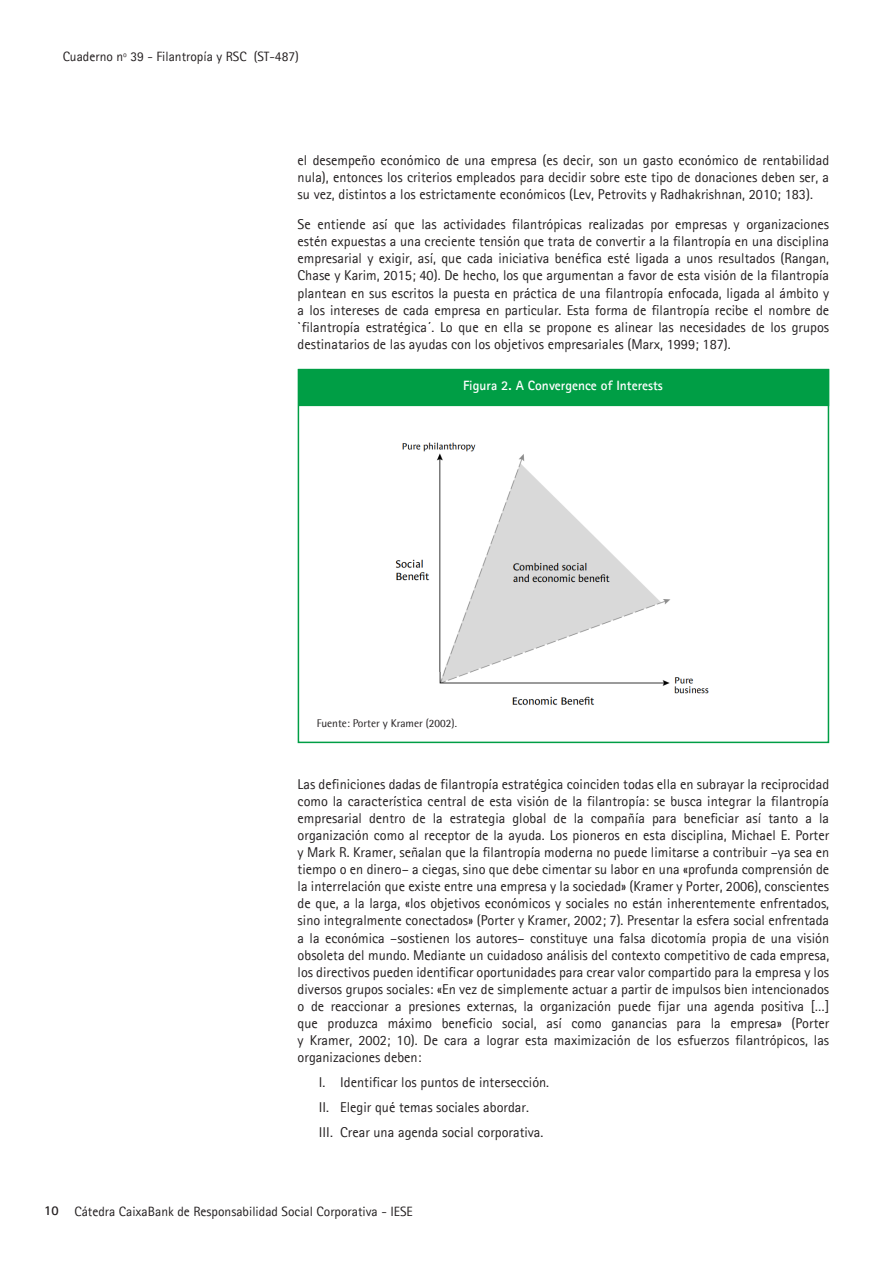
<style>
.page{position:relative;width:893px;height:1263px;background:#fff}
.page>*{position:absolute;margin:0;border:0;box-sizing:border-box;transform-origin:0 0}
.cuerpo_texto_doc{font:14.25px/17.1px "Agfa Rotis Sans Serif";color:#231f20;text-align:justify}
.t1{font:13.5px "Agfa Rotis Sans Serif";color:#231f20}
.título_recuadro{font:700 13.5px "Agfa Rotis Sans Serif";color:#fff}
.Texto_Cuadro{font:11.25px "Agfa Rotis Semisans";color:#231f20}
.s1{font-weight:700}
</style>
<div class="page">
<img style="left:395px;top:442px;width:314px;height:264px">
<div style="left:298px;top:369px;width:531px;height:37px;background:#009e45"></div>
<p class="t1" style="left:63px;top:49px;width:238px">Cuaderno nº 39 - Filantropía y RSC (ST-487)</p>
<p class="cuerpo_texto_doc" style="left:298px;top:151px;width:533px">el desempeño económico de una empresa (es decir, son un gasto económico de rentabilidad nula), entonces los criterios empleados para decidir sobre este tipo de donaciones deben ser, a su vez, distintos a los estrictamente económicos (Lev, Petrovits y Radhakrishnan, 2010; 183).</p>
<p class="cuerpo_texto_doc" style="left:298px;top:216px;width:533px">Se entiende así que las actividades filantrópicas realizadas por empresas y organizaciones estén expuestas a una creciente tensión que trata de convertir a la filantropía en una disciplina empresarial y exigir, así, que cada iniciativa benéfica esté ligada a unos resultados (Rangan, Chase y Karim, 2015; 40). De hecho, los que argumentan a favor de esta visión de la filantropía plantean en sus escritos la puesta en práctica de una filantropía enfocada, ligada al ámbito y a los intereses de cada empresa en particular. Esta forma de filantropía recibe el nombre de `filantropía estratégica´. Lo que en ella se propone es alinear las necesidades de los grupos destinatarios de las ayudas con los objetivos empresariales (Marx, 1999; 187).</p>
<p class="título_recuadro" style="left:463px;top:377px;width:201px">Figura 2. A Convergence of Interests</p>
<p class="Texto_Cuadro" style="left:317px;top:716px;width:142px">Fuente: Porter y Kramer (2002).</p>
<p class="cuerpo_texto_doc" style="left:298px;top:775px;width:533px">Las definiciones dadas de filantropía estratégica coinciden todas ella en subrayar la reciprocidad como la característica central de esta visión de la filantropía: se busca integrar la filantropía empresarial dentro de la estrategia global de la compañía para beneficiar así tanto a la organización como al receptor de la ayuda. Los pioneros en esta disciplina, Michael E. Porter y Mark R. Kramer, señalan que la filantropía moderna no puede limitarse a contribuir –ya sea en tiempo o en dinero– a ciegas, sino que debe cimentar su labor en una «profunda comprensión de la interrelación que existe entre una empresa y la sociedad» (Kramer y Porter, 2006), conscientes de que, a la larga, «los objetivos económicos y sociales no están inherentemente enfrentados, sino integralmente conectados» (Porter y Kramer, 2002; 7). Presentar la esfera social enfrentada a la económica –sostienen los autores– constituye una falsa dicotomía propia de una visión obsoleta del mundo. Mediante un cuidadoso análisis del contexto competitivo de cada empresa, los directivos pueden identificar oportunidades para crear valor compartido para la empresa y los diversos grupos sociales: «En vez de simplemente actuar a partir de impulsos bien intencionados o de reaccionar a presiones externas, la organización puede fijar una agenda positiva […] que produzca máximo beneficio social, así como ganancias para la empresa» (Porter y Kramer, 2002; 10). De cara a lograr esta maximización de los esfuerzos filantrópicos, las organizaciones deben:</p>
<p class="cuerpo_texto_doc" style="left:319px;top:1073px;width:232px">I. Identificar los puntos de intersección.</p>
<p class="cuerpo_texto_doc" style="left:319px;top:1098px;width:211px">II. Elegir qué temas sociales abordar.</p>
<p class="cuerpo_texto_doc" style="left:319px;top:1123px;width:226px">III. Crear una agenda social corporativa.</p>
<p class="t1" style="left:44px;top:1203px;width:370px"><span class="s1">10</span> Cátedra CaixaBank de Responsabilidad Social Corporativa - IESE</p>
</div>
